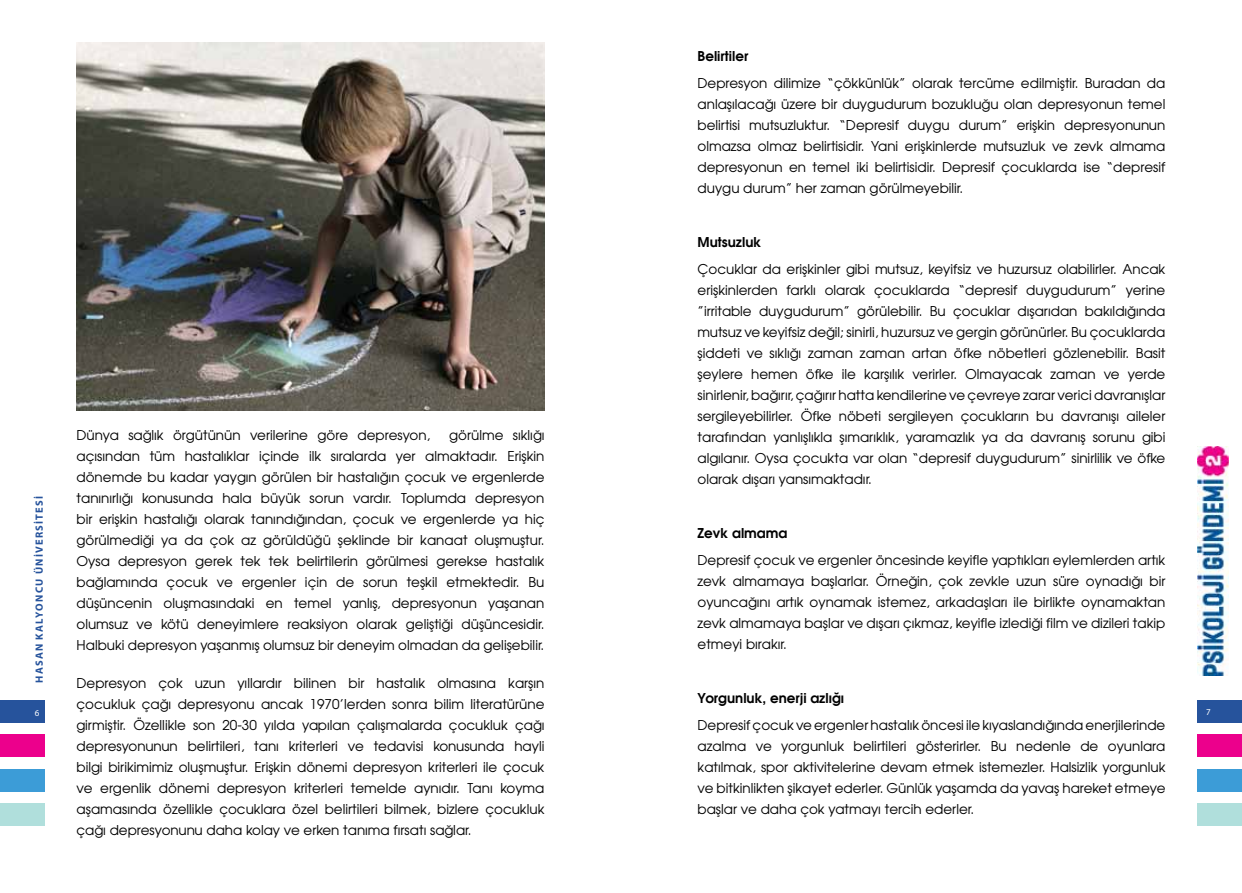
<style>
.page{position:relative;width:1242px;height:893px;background:#fff}
.page>*{position:absolute;margin:0;border:0;box-sizing:border-box;transform-origin:0 0}
.t1{font:13.5px/21px "Avant Garde Tr";color:#000;text-align:justify}
.t2{font:13.5px "Avant Garde Bold Tr";color:#000}
.t3{font:700 10.5px "Myriad Pro";letter-spacing:.12em;color:#26539c}
.t4{font:9px "Myriad Pro";color:#fff}
</style>
<div class="page">
<div style="left:0;top:700px;width:45px;height:23px;background:#26539c"></div>
<div style="left:0;top:735px;width:45px;height:22px;background:#ec008c"></div>
<div style="left:0;top:769px;width:45px;height:23px;background:#3c9cd7"></div>
<div style="left:0;top:804px;width:45px;height:22px;background:#b0dfdc"></div>
<div style="left:1197px;top:700px;width:45px;height:23px;background:#26539c"></div>
<div style="left:1197px;top:735px;width:45px;height:22px;background:#ec008c"></div>
<div style="left:1197px;top:769px;width:45px;height:23px;background:#3c9cd7"></div>
<div style="left:1197px;top:804px;width:45px;height:22px;background:#b0dfdc"></div>
<img style="left:1197px;top:447px;width:31px;height:229px">
<img style="left:77px;top:43px;width:467px;height:367px">
<p class="t3" style="left:32px;top:683px;width:189px;rotate:-90deg">HASAN KALYONCU ÜNİVERSİTESİ</p>
<p class="t4" style="left:35px;top:707px;width:6px">6</p>
<p class="t1" style="left:77px;top:424px;width:469px;text-indent:372px">görülme sıklığı açısından tüm hastalıklar içinde ilk sıralarda yer almaktadır. Erişkin dönemde bu kadar yaygın görülen bir hastalığın çocuk ve ergenlerde tanınırlığı konusunda hala büyük sorun vardır. Toplumda depresyon bir erişkin hastalığı olarak tanındığından, çocuk ve ergenlerde ya hiç görülmediği ya da çok az görüldüğü şeklinde bir kanaat oluşmuştur.<br>Oysa depresyon gerek tek tek belirtilerin görülmesi gerekse hastalık bağlamında çocuk ve ergenler için de sorun teşkil etmektedir. Bu düşüncenin oluşmasındaki en temel yanlış, depresyonun yaşanan olumsuz ve kötü deneyimlere reaksiyon olarak geliştiği düşüncesidir.<br>Halbuki depresyon yaşanmış olumsuz bir deneyim olmadan da gelişebilir.</p>
<p class="t1" style="left:77px;top:672px;width:469px">Depresyon çok uzun yıllardır bilinen bir hastalık olmasına karşın çocukluk çağı depresyonu ancak 1970’lerden sonra bilim literatürüne girmiştir. Özellikle son 20-30 yılda yapılan çalışmalarda çocukluk çağı depresyonunun belirtileri, tanı kriterleri ve tedavisi konusunda hayli bilgi birikimimiz oluşmuştur. Erişkin dönemi depresyon kriterleri ile çocuk ve ergenlik dönemi depresyon kriterleri temelde aynıdır. Tanı koyma aşamasında özellikle çocuklara özel belirtileri bilmek, bizlere çocukluk çağı depresyonunu daha kolay ve erken tanıma fırsatı sağlar.</p>
<p class="t1" style="left:77px;top:424px;width:355px">Dünya sağlık örgütünün verilerine göre depresyon,</p>
<p class="t2" style="left:697px;top:47px;width:52px">Belirtiler</p>
<p class="t1" style="left:697px;top:72px;width:469px">Depresyon dilimize “çökkünlük” olarak tercüme edilmiştir. Buradan da anlaşılacağı üzere bir duygudurum bozukluğu olan depresyonun temel belirtisi mutsuzluktur. “Depresif duygu durum” erişkin depresyonunun olmazsa olmaz belirtisidir. Yani erişkinlerde mutsuzluk ve zevk almama depresyonun en temel iki belirtisidir. Depresif çocuklarda ise “depresif duygu durum” her zaman görülmeyebilir.</p>
<p class="t2" style="left:697px;top:233px;width:65px">Mutsuzluk</p>
<p class="t1" style="left:697px;top:258px;width:469px">Çocuklar da erişkinler gibi mutsuz, keyifsiz ve huzursuz olabilirler. Ancak erişkinlerden farklı olarak çocuklarda “depresif duygudurum” yerine ”irritable duygudurum” görülebilir. Bu çocuklar dışarıdan bakıldığında mutsuz ve keyifsiz değil; sinirli, huzursuz ve gergin görünürler. Bu çocuklarda şiddeti ve sıklığı zaman zaman artan öfke nöbetleri gözlenebilir. Basit şeylere hemen öfke ile karşılık verirler. Olmayacak zaman ve yerde sinirlenir, bağırır, çağırır hatta kendilerine ve çevreye zarar verici davranışlar sergileyebilirler. Öfke nöbeti sergileyen çocukların bu davranışı aileler tarafından yanlışlıkla şımarıklık, yaramazlık ya da davranış sorunu gibi algılanır. Oysa çocukta var olan “depresif duygudurum” sinirlilik ve öfke olarak dışarı yansımaktadır.</p>
<p class="t2" style="left:697px;top:524px;width:91px">Zevk almama</p>
<p class="t1" style="left:697px;top:549px;width:469px">Depresif çocuk ve ergenler öncesinde keyifle yaptıkları eylemlerden artık zevk almamaya başlarlar. Örneğin, çok zevkle uzun süre oynadığı bir oyuncağını artık oynamak istemez, arkadaşları ile birlikte oynamaktan zevk almamaya başlar ve dışarı çıkmaz, keyifle izlediği film ve dizileri takip etmeyi bırakır.</p>
<p class="t2" style="left:697px;top:689px;width:148px">Yorgunluk, enerji azlığı</p>
<p class="t1" style="left:697px;top:714px;width:469px">Depresif çocuk ve ergenler hastalık öncesi ile kıyaslandığında enerjilerinde azalma ve yorgunluk belirtileri gösterirler. Bu nedenle de oyunlara katılmak, spor aktivitelerine devam etmek istemezler. Halsizlik yorgunluk ve bitkinlikten şikayet ederler. Günlük yaşamda da yavaş hareket etmeye başlar ve daha çok yatmayı tercih ederler.</p>
<p class="t4" style="left:1206px;top:706px;width:6px">7</p>
</div>
